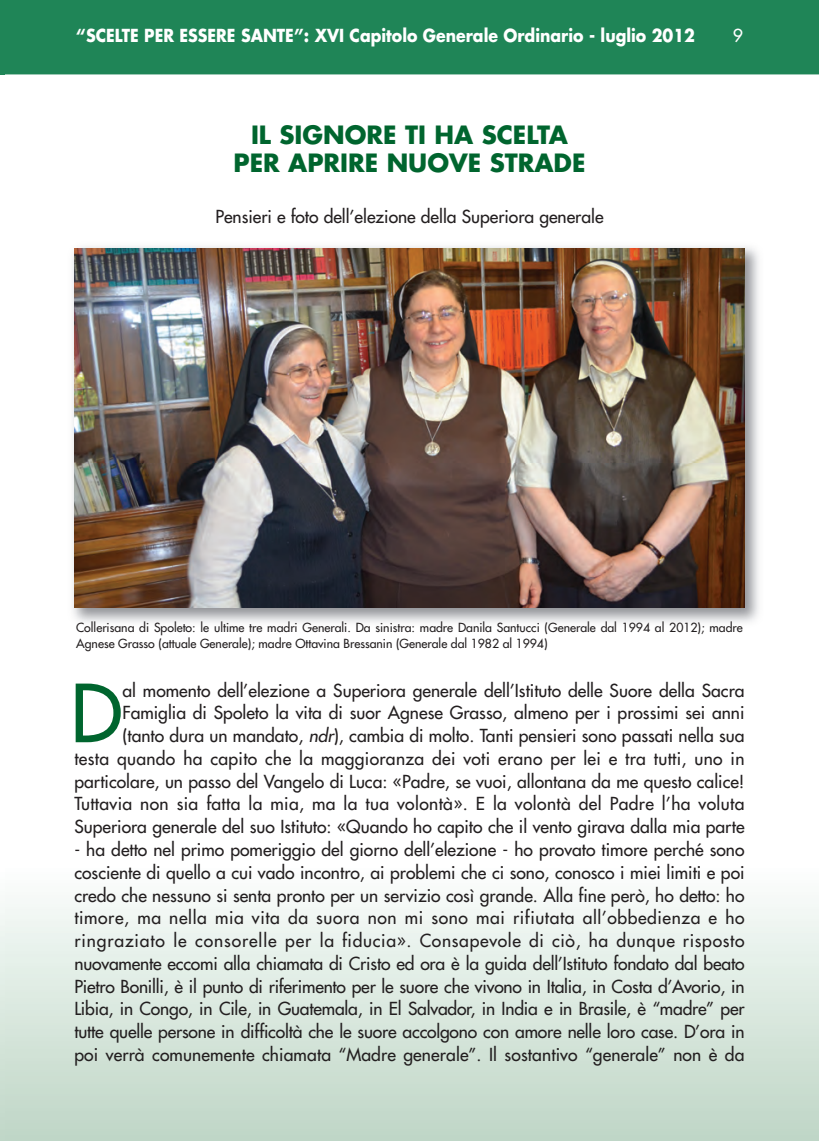
<style>
.page{position:relative;width:819px;height:1141px;background:#fff}
.page>*{position:absolute;margin:0;border:0;box-sizing:border-box;transform-origin:0 0}
.t1{font:77.88px "Futura";color:#00652e}
.t2{font:700 24.5px/28px "Futura";color:#00652e;text-align:center}
.t3{font:17.5px/22.8px "Futura";color:#231f20;text-align:right}
.t4{font:700 17.5px "Futura";color:#fff;scale:.9 1}
.t5{font:17.5px "Futura";color:#fff}
.t6{font:12.25px/15.8px "Futura";color:#231f20}
.s1{font-style:italic}
</style>
<div class="page">
<div style="left:0;top:868px;width:819px;height:273px;background:linear-gradient(to bottom,#fbfefd,#bed5c5)"></div>
<div style="left:5px;top:0;width:814px;height:74px;background:#1f8557"></div>
<img style="left:0;top:0;width:5px;height:1141px">
<img style="left:0;top:653px;width:1px;height:488px">
<img style="left:72px;top:246px;width:687px;height:377px">
<img style="left:74px;top:248px;width:670px;height:360px">
<p class="t4" style="left:76px;top:28px;width:689px">“SCELTE PER ESSERE SANTE”: XVI Capitolo Generale Ordinario - luglio 2012</p>
<p class="t5" style="left:732px;top:27px;width:12px">9</p>
<h2 class="t2" style="left:233px;top:123px;width:353px">IL SIGNORE TI HA SCELTA<br>PER APRIRE NUOVE STRADE</h2>
<p class="t3" style="left:215px;top:207px;width:389px">Pensieri e foto dell’elezione della Superiora generale</p>
<p class="t6" style="left:76px;top:621px;width:668px">Collerisana di Spoleto: le ultime tre madri Generali. Da sinistra: madre Danila Santucci (Generale dal 1994 al 2012); madre<br>Agnese Grasso (attuale Generale); madre Ottavina Bressanin (Generale dal 1982 al 1994)</p>
<p class="t3" style="left:74px;top:680px;width:671px">al momento dell’elezione a Superiora generale dell’Istituto delle Suore della Sacra Famiglia di Spoleto la vita di suor Agnese Grasso, almeno per i prossimi sei anni<br>(tanto dura un mandato, <span class="s1">ndr</span>), cambia di molto. Tanti pensieri sono passati nella sua<br>testa quando ha capito che la maggioranza dei voti erano per lei e tra tutti, uno in particolare, un passo del Vangelo di Luca: «Padre, se vuoi, allontana da me questo calice!<br>Tuttavia non sia fatta la mia, ma la tua volontà». E la volontà del Padre l’ha voluta Superiora generale del suo Istituto: «Quando ho capito che il vento girava dalla mia parte</p>
<p class="t3" style="left:74px;top:839px;width:671px;text-align:justify">- ha detto nel primo pomeriggio del giorno dell’elezione - ho provato timore perché sono cosciente di quello a cui vado incontro, ai problemi che ci sono, conosco i miei limiti e poi credo che nessuno si senta pronto per un servizio così grande. Alla fine però, ho detto: ho timore, ma nella mia vita da suora non mi sono mai rifiutata all’obbedienza e ho ringraziato le consorelle per la fiducia». Consapevole di ciò, ha dunque risposto nuovamente eccomi alla chiamata di Cristo ed ora è la guida dell’Istituto fondato dal beato Pietro Bonilli, è il punto di riferimento per le suore che vivono in Italia, in Costa d’Avorio, in Libia, in Congo, in Cile, in Guatemala, in El Salvador, in India e in Brasile, è “madre” per tutte quelle persone in difficoltà che le suore accolgono con amore nelle loro case. D’ora in poi verrà comunemente chiamata “Madre generale”. Il sostantivo “generale” non è da</p>
<h1 class="t1" style="left:71px;top:675px;width:53px">D</h1>
</div>
